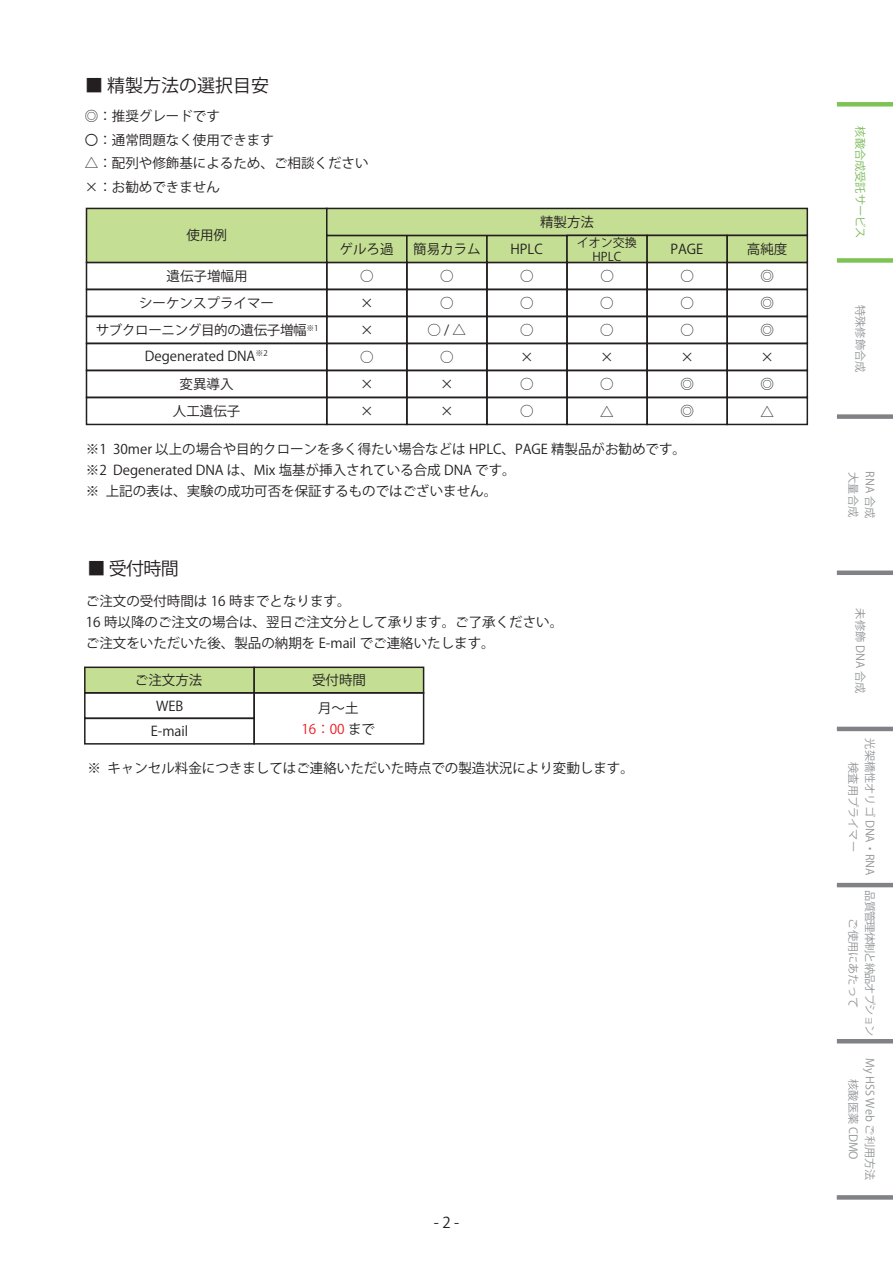
<style>
.page{position:relative;width:893px;height:1263px;background:#fff}
.page>*{position:absolute;margin:0;border:0;box-sizing:border-box;transform-origin:0 0}
.t1{font:18px "Koz Go Pr 6 N";color:#231f20}
.t2{font:15px "Koz Go Pr 6 N";color:#231f20}
.t3{font:13.5px/21px "Koz Go Pr 6 N";color:#231f20;text-align:center}
.t4{font:13.5px/26.7px "Koz Go Pr 6 N";letter-spacing:-.025em;color:#231f20;text-align:center}
.t5{font:12px/13.5px "Koz Go Pr 6 N";color:#231f20;text-align:center}
.t6{font:11.25px/16.8px "Koz Go Pr 6 N";color:#939598;text-align:center}
.t7{font:11.25px/16.8px "Koz Go Pr 6 N";letter-spacing:-.075em;color:#939598;text-align:center}
.t8{font:11.25px "Koz Go Pr 6 N";color:#79b957}
.s1{color:#ee1d23}
</style>
<div class="page">
<div style="left:726px;top:262px;width:82px;height:28px;border:2px solid #231f20"></div>
<div style="left:326px;top:289px;width:82px;height:28px;border:2px solid #231f20"></div>
<div style="left:406px;top:289px;width:82px;height:28px;border:2px solid #231f20"></div>
<div style="left:486px;top:289px;width:82px;height:28px;border:2px solid #231f20"></div>
<div style="left:566px;top:289px;width:82px;height:28px;border:2px solid #231f20"></div>
<div style="left:646px;top:289px;width:82px;height:28px;border:2px solid #231f20"></div>
<div style="left:726px;top:289px;width:82px;height:28px;border:2px solid #231f20"></div>
<div style="left:326px;top:316px;width:82px;height:28px;border:2px solid #231f20"></div>
<div style="left:406px;top:316px;width:82px;height:28px;border:2px solid #231f20"></div>
<div style="left:566px;top:316px;width:82px;height:28px;border:2px solid #231f20"></div>
<div style="left:646px;top:316px;width:82px;height:28px;border:2px solid #231f20"></div>
<div style="left:726px;top:316px;width:82px;height:28px;border:2px solid #231f20"></div>
<div style="left:326px;top:343px;width:82px;height:28px;border:2px solid #231f20"></div>
<div style="left:406px;top:343px;width:82px;height:28px;border:2px solid #231f20"></div>
<div style="left:566px;top:343px;width:82px;height:28px;border:2px solid #231f20"></div>
<div style="left:646px;top:343px;width:82px;height:28px;border:2px solid #231f20"></div>
<div style="left:726px;top:343px;width:82px;height:28px;border:2px solid #231f20"></div>
<div style="left:326px;top:370px;width:82px;height:28px;border:2px solid #231f20"></div>
<div style="left:406px;top:370px;width:82px;height:28px;border:2px solid #231f20"></div>
<div style="left:486px;top:370px;width:82px;height:28px;border:2px solid #231f20"></div>
<div style="left:566px;top:370px;width:82px;height:28px;border:2px solid #231f20"></div>
<div style="left:646px;top:370px;width:82px;height:28px;border:2px solid #231f20"></div>
<div style="left:726px;top:370px;width:82px;height:28px;border:2px solid #231f20"></div>
<div style="left:326px;top:397px;width:82px;height:28px;border:2px solid #231f20"></div>
<div style="left:406px;top:397px;width:82px;height:28px;border:2px solid #231f20"></div>
<div style="left:486px;top:397px;width:82px;height:28px;border:2px solid #231f20"></div>
<div style="left:566px;top:397px;width:82px;height:28px;border:2px solid #231f20"></div>
<div style="left:646px;top:397px;width:82px;height:28px;border:2px solid #231f20"></div>
<div style="left:726px;top:397px;width:82px;height:28px;border:2px solid #231f20"></div>
<div style="left:86px;top:289px;width:241px;height:28px;border:2px solid #231f20"></div>
<div style="left:86px;top:316px;width:241px;height:28px;border:2px solid #231f20"></div>
<div style="left:86px;top:343px;width:241px;height:28px;border:2px solid #231f20"></div>
<div style="left:86px;top:370px;width:241px;height:28px;border:2px solid #231f20"></div>
<div style="left:86px;top:397px;width:241px;height:28px;border:2px solid #231f20"></div>
<div style="left:86px;top:208px;width:241px;height:55px;background:#c4de93;border:2px solid #231f20"></div>
<div style="left:326px;top:235px;width:82px;height:28px;background:#c4de93;border:2px solid #231f20"></div>
<div style="left:406px;top:235px;width:82px;height:28px;background:#c4de93;border:2px solid #231f20"></div>
<div style="left:486px;top:235px;width:82px;height:28px;background:#c4de93;border:2px solid #231f20"></div>
<div style="left:326px;top:208px;width:482px;height:28px;background:#c4de93;border:2px solid #231f20"></div>
<div style="left:566px;top:235px;width:82px;height:28px;background:#c4de93;border:2px solid #231f20"></div>
<div style="left:646px;top:235px;width:82px;height:28px;background:#c4de93;border:2px solid #231f20"></div>
<div style="left:726px;top:235px;width:82px;height:28px;background:#c4de93;border:2px solid #231f20"></div>
<div style="left:84px;top:666px;width:171px;height:27px;background:#c4de93;border:2px solid #231f20"></div>
<div style="left:253px;top:666px;width:171px;height:27px;background:#c4de93;border:2px solid #231f20"></div>
<div style="left:253px;top:692px;width:171px;height:53px;border:2px solid #231f20"></div>
<div style="left:486px;top:316px;width:82px;height:28px;border:2px solid #231f20"></div>
<div style="left:84px;top:692px;width:171px;height:27px;border:2px solid #231f20"></div>
<div style="left:84px;top:717px;width:171px;height:28px;border:2px solid #231f20"></div>
<div style="left:837px;top:102px;width:56px;height:5px;background:#7dc356"></div>
<div style="left:837px;top:258px;width:56px;height:5px;background:#7dc356"></div>
<div style="left:837px;top:1195px;width:56px;height:5px;background:#808285"></div>
<hr style="left:837px;top:1039px;width:56px;height:4px;background:#808285">
<hr style="left:837px;top:883px;width:56px;height:4px;background:#808285">
<hr style="left:837px;top:727px;width:56px;height:4px;background:#808285">
<div style="left:837px;top:570px;width:56px;height:5px;background:#808285"></div>
<div style="left:837px;top:414px;width:56px;height:5px;background:#808285"></div>
<h1 class="t1" style="left:85px;top:76px;width:186px">■ 精製方法の選択目安</h1>
<p class="t3" style="left:85px;top:104px;width:285px;line-height:23.7px;text-align:left">◎：推奨グレードです<br>〇：通常問題なく使用できます<br>△：配列や修飾基によるため、ご相談ください×：お勧めできません</p>
<p class="t3" style="left:187px;top:225px;width:42px">使用例</p>
<p class="t3" style="left:167px;top:266px;width:83px">遺伝子増幅用</p>
<p class="t4" style="left:96px;top:290px;width:224px">シーケンスプライマー<br>サブクローニング目的の遺伝子増幅<sup>※1</sup></p>
<p class="t3" style="left:145px;top:342px;width:124px;line-height:28.3px">Degenerated DNA<sup>※2</sup>変異導入</p>
<p class="t3" style="left:173px;top:401px;width:69px">人工遺伝子</p>
<p class="t3" style="left:540px;top:212px;width:55px">精製方法</p>
<p class="t3" style="left:340px;top:239px;width:55px">ゲルろ過</p>
<p class="t3" style="left:413px;top:239px;width:69px">簡易カラム</p>
<p class="t3" style="left:510px;top:239px;width:34px">HPLC</p>
<p class="t5" style="left:577px;top:236px;width:61px">イオン交換<br>HPLC</p>
<p class="t3" style="left:670px;top:239px;width:34px">PAGE</p>
<p class="t3" style="left:747px;top:239px;width:42px">高純度</p>
<p class="t3" style="left:360px;top:266px;width:15px">○</p>
<p class="t3" style="left:440px;top:266px;width:15px">○</p>
<p class="t3" style="left:520px;top:266px;width:15px">○</p>
<p class="t3" style="left:600px;top:266px;width:15px">○</p>
<p class="t3" style="left:680px;top:266px;width:15px">○</p>
<p class="t3" style="left:760px;top:266px;width:15px">◎</p>
<p class="t3" style="left:360px;top:293px;width:15px">×</p>
<p class="t3" style="left:440px;top:293px;width:15px">○</p>
<p class="t3" style="left:520px;top:293px;width:15px">○</p>
<p class="t3" style="left:600px;top:293px;width:15px">○</p>
<p class="t3" style="left:680px;top:293px;width:15px">○</p>
<p class="t3" style="left:760px;top:293px;width:15px">◎</p>
<p class="t3" style="left:360px;top:320px;width:15px">×</p>
<p class="t3" style="left:427px;top:320px;width:40px">○ / △</p>
<p class="t3" style="left:520px;top:320px;width:15px">○</p>
<p class="t3" style="left:600px;top:320px;width:15px">○</p>
<p class="t3" style="left:680px;top:320px;width:15px">○</p>
<p class="t3" style="left:760px;top:320px;width:15px">◎</p>
<p class="t3" style="left:360px;top:347px;width:15px">○</p>
<p class="t3" style="left:440px;top:347px;width:15px">○</p>
<p class="t3" style="left:520px;top:347px;width:15px">×</p>
<p class="t3" style="left:600px;top:347px;width:15px">×</p>
<p class="t3" style="left:680px;top:347px;width:15px">×</p>
<p class="t3" style="left:760px;top:347px;width:15px">×</p>
<p class="t3" style="left:360px;top:374px;width:15px">×</p>
<p class="t3" style="left:440px;top:374px;width:15px">×</p>
<p class="t3" style="left:520px;top:374px;width:15px">○</p>
<p class="t3" style="left:600px;top:374px;width:15px">○</p>
<p class="t3" style="left:680px;top:374px;width:15px">◎</p>
<p class="t3" style="left:760px;top:374px;width:15px">◎</p>
<p class="t3" style="left:360px;top:401px;width:15px">×</p>
<p class="t3" style="left:440px;top:401px;width:15px">×</p>
<p class="t3" style="left:520px;top:401px;width:15px">○</p>
<p class="t3" style="left:600px;top:401px;width:15px">△</p>
<p class="t3" style="left:680px;top:401px;width:15px">◎</p>
<p class="t3" style="left:760px;top:401px;width:15px">△</p>
<p class="t3" style="left:86px;top:439px;width:602px;text-align:left">※1 30mer 以上の場合や目的クローンを多く得たい場合などは HPLC、PAGE 精製品がお勧めです。※2 Degenerated DNA は、Mix 塩基が挿入されている合成 DNA です。<br>※ 上記の表は、実験の成功可否を保証するものではございません。</p>
<h1 class="t1" style="left:88px;top:558px;width:93px">■ 受付時間</h1>
<p class="t3" style="left:86px;top:591px;width:479px;text-align:left">ご注文の受付時間は 16 時までとなります。<br>16 時以降のご注文の場合は、翌日ご注文分として承ります。ご了承ください。ご注文をいただいた後、製品の納期を E-mail でご連絡いたします。</p>
<p class="t3" style="left:135px;top:670px;width:69px">ご注文方法</p>
<p class="t3" style="left:312px;top:670px;width:55px">受付時間</p>
<p class="t3" style="left:151px;top:693px;width:39px;line-height:25.7px">WEB<br>E-mail</p>
<p class="t3" style="left:301px;top:698px;width:75px">月～土<br><span class="s1">16：00</span> まで</p>
<p class="t3" style="left:88px;top:757px;width:548px">※ キャンセル料金につきましてはご連絡いただいた時点での製造状況により変動します。</p>
<p class="t2" style="left:434px;top:1214px;width:27px">- 2 -</p>
<p class="t8" style="left:867px;top:126px;width:113px;rotate:90deg">核酸合成受託サービス</p>
<p class="t6" style="left:868px;top:305px;width:69px;rotate:90deg">特殊修飾合成</p>
<p class="t6" style="left:861px;top:472px;width:46px;rotate:90deg">大量合成</p>
<p class="t6" style="left:878px;top:471px;width:48px;rotate:90deg">RNA 合成</p>
<p class="t6" style="left:868px;top:608px;width:86px;rotate:90deg">未修飾 DNA 合成</p>
<p class="t6" style="left:878px;top:738px;width:139px;rotate:90deg">光架橋性オリゴ DNA・RNA検査用プライマー</p>
<p class="t7" style="left:878px;top:890px;width:147px;rotate:90deg">品質管理体制と納品オプションご使用にあたって</p>
<p class="t6" style="left:878px;top:1058px;width:124px;rotate:90deg">My HSS Web ご利用方法核酸医薬 CDMO</p>
</div>
